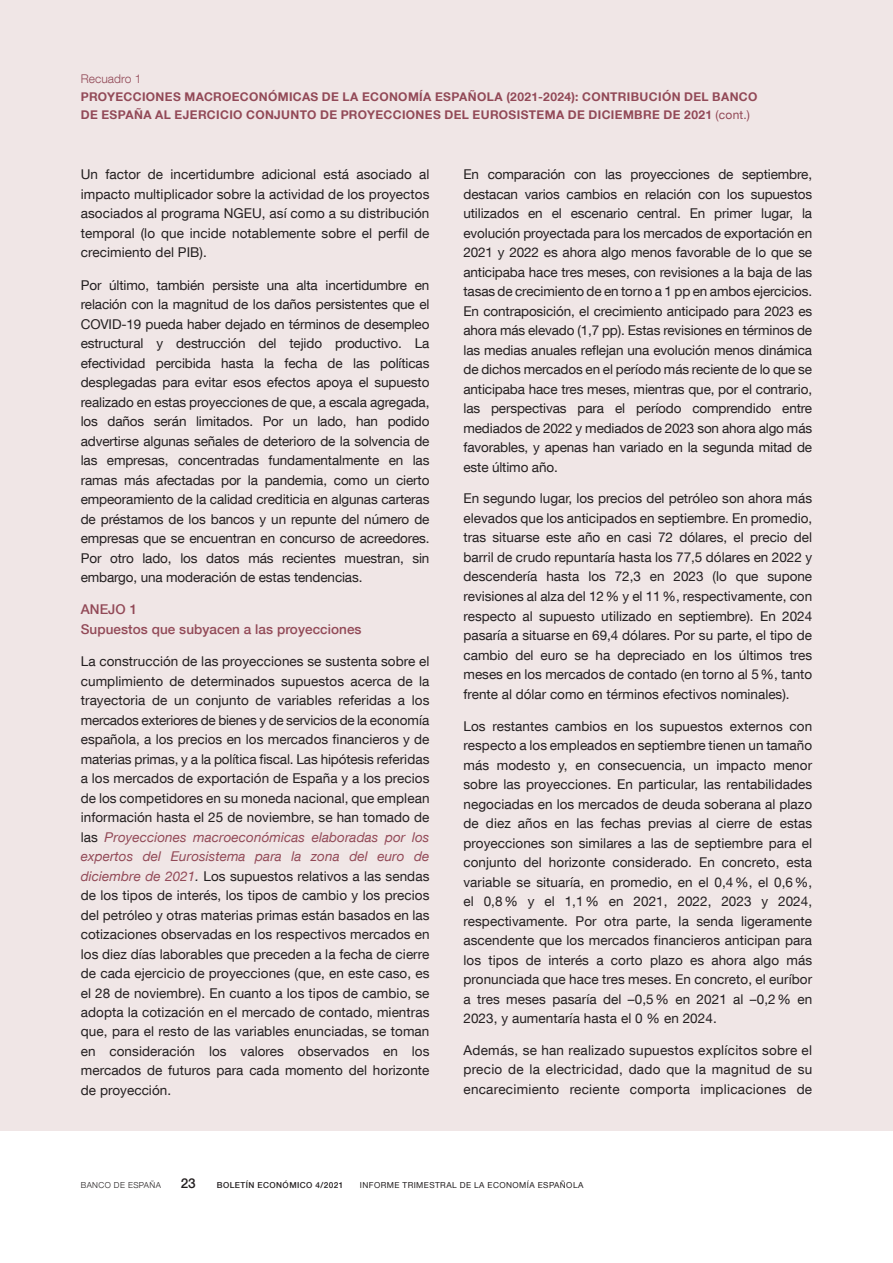
<style>
.page{position:relative;width:893px;height:1263px;background:#fff}
.page>*{position:absolute;margin:0;border:0;box-sizing:border-box;transform-origin:0 0}
.t1{font:13.5px/19.5px "Bd E Neue Helvetica";letter-spacing:.005em;color:#231f20;text-align:justify}
.t2{font:500 13.5px/19.5px "Bd E Neue Helvetica";letter-spacing:.005em;color:#924957}
.t3{font:500 13.5px "Bd E Neue Helvetica";color:#231f20}
.t4{font:700 12px/18px "Bd E Neue Helvetica";letter-spacing:.03em;color:#924957}
.t5{font:300 12px "Bd E Neue Helvetica";letter-spacing:.005em;color:#924957}
.t6{font:8.25px "Bd E Neue Helvetica";letter-spacing:.05em;color:#231f20}
.t7{font:500 8.25px "Bd E Neue Helvetica";letter-spacing:.05em;color:#231f20}
.t8{font:300 8.25px "Bd E Neue Helvetica";letter-spacing:.05em;color:#231f20}
.s1{font-weight:400}
.s2{font-style:italic;color:#924957}
.s3{font-style:italic}
</style>
<div class="page">
<div style="left:0;top:0;width:893px;height:1131px;background:#f0e6e6"></div>
<p class="t5" style="left:81px;top:72px;width:62px">Recuadro 1</p>
<p class="t4" style="left:81px;top:88px;width:678px">PROYECCIONES MACROECONÓMICAS DE LA ECONOMÍA ESPAÑOLA (2021-2024): CONTRIBUCIÓN DEL BANCO<br>DE ESPAÑA AL EJERCICIO CONJUNTO DE PROYECCIONES DEL EUROSISTEMA DE DICIEMBRE DE 2021 <span class="s1">(cont.)</span></p>
<p class="t1" style="left:81px;top:164px;width:350px">Un factor de incertidumbre adicional está asociado al impacto multiplicador sobre la actividad de los proyectos asociados al programa NGEU, así como a su distribución temporal (lo que incide notablemente sobre el perfil de crecimiento del PIB).</p>
<p class="t1" style="left:81px;top:275px;width:350px">Por último, también persiste una alta incertidumbre en relación con la magnitud de los daños persistentes que el COVID-19 pueda haber dejado en términos de desempleo estructural y destrucción del tejido productivo. La efectividad percibida hasta la fecha de las políticas desplegadas para evitar esos efectos apoya el supuesto realizado en estas proyecciones de que, a escala agregada, los daños serán limitados. Por un lado, han podido advertirse algunas señales de deterioro de la solvencia de las empresas, concentradas fundamentalmente en las ramas más afectadas por la pandemia, como un cierto empeoramiento de la calidad crediticia en algunas carteras de préstamos de los bancos y un repunte del número de empresas que se encuentran en concurso de acreedores.<br>Por otro lado, los datos más recientes muestran, sin embargo, una moderación de estas tendencias.</p>
<p class="t2" style="left:81px;top:600px;width:282px">ANEJO 1<br>Supuestos que subyacen a las proyecciones</p>
<p class="t1" style="left:81px;top:651px;width:350px">La construcción de las proyecciones se sustenta sobre el cumplimiento de determinados supuestos acerca de la trayectoria de un conjunto de variables referidas a los mercados exteriores de bienes y de servicios de la economía española, a los precios en los mercados financieros y de materias primas, y a la política fiscal. Las hipótesis referidas a los mercados de exportación de España y a los precios de los competidores en su moneda nacional, que emplean información hasta el 25 de noviembre, se han tomado de las <span class="s2">Proyecciones macroeconómicas elaboradas por los expertos del Eurosistema para la zona del euro de diciembre de 2021</span><span class="s3">.</span> Los supuestos relativos a las sendas de los tipos de interés, los tipos de cambio y los precios del petróleo y otras materias primas están basados en las cotizaciones observadas en los respectivos mercados en los diez días laborables que preceden a la fecha de cierre de cada ejercicio de proyecciones (que, en este caso, es el 28 de noviembre). En cuanto a los tipos de cambio, se adopta la cotización en el mercado de contado, mientras que, para el resto de las variables enunciadas, se toman en consideración los valores observados en los mercados de futuros para cada momento del horizonte de proyección.</p>
<p class="t1" style="left:463px;top:164px;width:350px">En comparación con las proyecciones de septiembre, destacan varios cambios en relación con los supuestos utilizados en el escenario central. En primer lugar, la evolución proyectada para los mercados de exportación en 2021 y 2022 es ahora algo menos favorable de lo que se anticipaba hace tres meses, con revisiones a la baja de las tasas de crecimiento de en torno a 1 pp en ambos ejercicios.<br>En contraposición, el crecimiento anticipado para 2023 es ahora más elevado (1,7 pp). Estas revisiones en términos de las medias anuales reflejan una evolución menos dinámica de dichos mercados en el período más reciente de lo que se anticipaba hace tres meses, mientras que, por el contrario, las perspectivas para el período comprendido entre mediados de 2022 y mediados de 2023 son ahora algo más favorables, y apenas han variado en la segunda mitad de este último año.</p>
<p class="t1" style="left:463px;top:488px;width:350px">En segundo lugar, los precios del petróleo son ahora más elevados que los anticipados en septiembre. En promedio, tras situarse este año en casi 72 dólares, el precio del barril de crudo repuntaría hasta los 77,5 dólares en 2022 y descendería hasta los 72,3 en 2023 (lo que supone revisiones al alza del 12% y el 11%, respectivamente, con respecto al supuesto utilizado en septiembre). En 2024 pasaría a situarse en 69,4 dólares. Por su parte, el tipo de cambio del euro se ha depreciado en los últimos tres meses en los mercados de contado (en torno al 5%, tanto frente al dólar como en términos efectivos nominales).</p>
<p class="t1" style="left:463px;top:716px;width:350px">Los restantes cambios en los supuestos externos con respecto a los empleados en septiembre tienen un tamaño más modesto y, en consecuencia, un impacto menor sobre las proyecciones. En particular, las rentabilidades negociadas en los mercados de deuda soberana al plazo de diez años en las fechas previas al cierre de estas proyecciones son similares a las de septiembre para el conjunto del horizonte considerado. En concreto, esta variable se situaría, en promedio, en el 0,4%, el 0,6%, el 0,8% y el 1,1% en 2021, 2022, 2023 y 2024, respectivamente. Por otra parte, la senda ligeramente ascendente que los mercados financieros anticipan para los tipos de interés a corto plazo es ahora algo más pronunciada que hace tres meses. En concreto, el euríbor a tres meses pasaría del –0,5% en 2021 al –0,2% en 2023, y aumentaría hasta el 0 % en 2024.</p>
<p class="t1" style="left:463px;top:1040px;width:350px">Además, se han realizado supuestos explícitos sobre el precio de la electricidad, dado que la magnitud de su encarecimiento reciente comporta implicaciones de</p>
<p class="t8" style="left:81px;top:1180px;width:82px">BANCO DE ESPAÑA</p>
<p class="t3" style="left:181px;top:1175px;width:16px">23</p>
<p class="t7" style="left:217px;top:1180px;width:128px">BOLETÍN ECONÓMICO 4/2021</p>
<p class="t6" style="left:360px;top:1180px;width:225px">INFORME TRIMESTRAL DE LA ECONOMÍA ESPAÑOLA</p>
</div>
